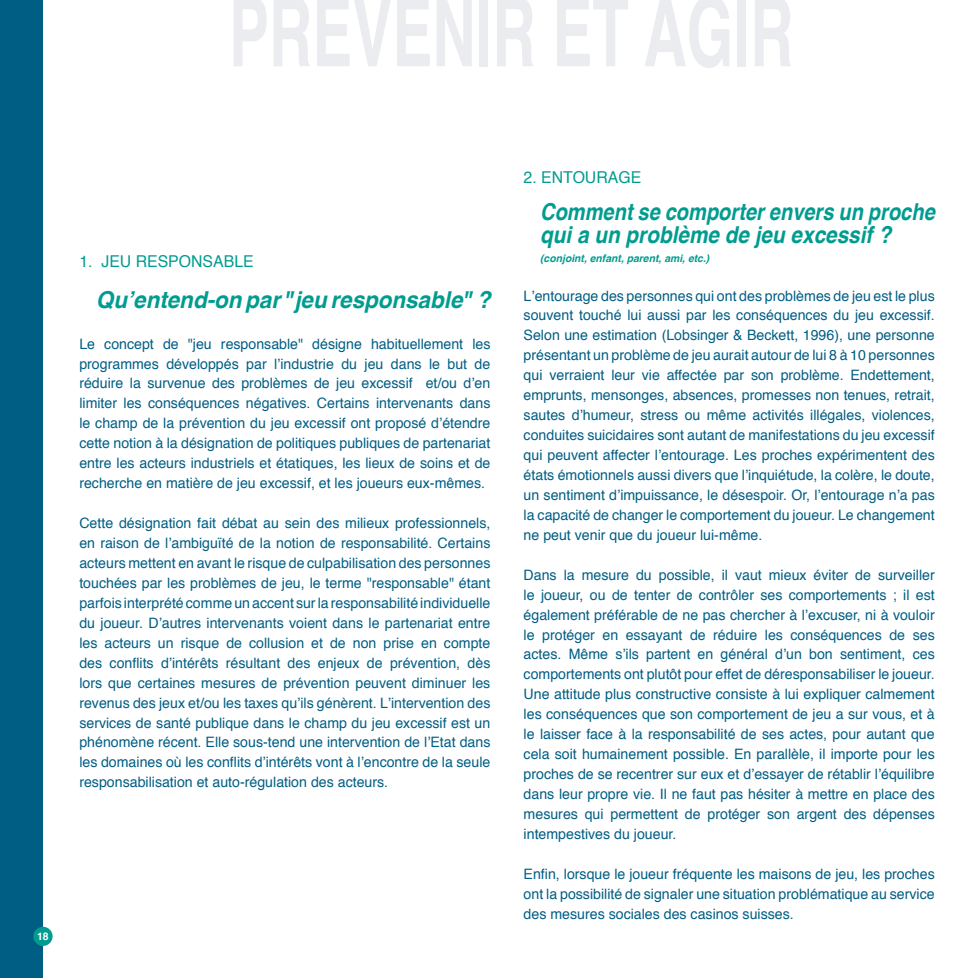
<style>
.page{position:relative;width:978px;height:978px;background:#fff}
.page>*{position:absolute;margin:0;border:0;box-sizing:border-box;transform-origin:0 0}
.t1{font:700 96px "Helvetica";color:#eaecf0;scale:.62 1}
.t2{font:italic 700 23.4px/23.4px "Helvetica";color:#009c90;scale:.86 1}
.t3{font:italic 700 23.4px "Helvetica";color:#009c90;scale:.96 1}
.t4{font:16.35px "Helvetica";color:#009c90}
.t5{font:14.25px/20px "Helvetica";color:#005e84;text-align:justify}
.t6{font:italic 700 10.5px "Helvetica";color:#009c90}
.t7{font:700 10.5px "Helvetica";color:#fff}
</style>
<div class="page">
<div style="left:0;top:0;width:43px;height:978px;background:#005e84"></div>
<div style="left:33px;top:927px;width:20px;height:19px;background:#009c90;border-radius:50%"></div>
<h1 class="t1" style="left:229px;top:-54px;width:912px">PRÉVENIR ET AGIR</h1>
<p class="t4" style="left:79px;top:247px;width:176px">1. JEU RESPONSABLE</p>
<h2 class="t3" style="left:96px;top:280px;width:412px">Qu’entend-on par "jeu responsable" ?</h2>
<p class="t5" style="left:79px;top:333px;width:413px">Le concept de "jeu responsable" désigne habituellement les programmes développés par l’industrie du jeu dans le but de réduire la survenue des problèmes de jeu excessif et/ou d’en limiter les conséquences négatives. Certains intervenants dans le champ de la prévention du jeu excessif ont proposé d’étendre cette notion à la désignation de politiques publiques de partenariat entre les acteurs industriels et étatiques, les lieux de soins et de recherche en matière de jeu excessif, et les joueurs eux-mêmes.</p>
<p class="t5" style="left:79px;top:513px;width:413px">Cette désignation fait débat au sein des milieux professionnels, en raison de l’ambiguïté de la notion de responsabilité. Certains acteurs mettent en avant le risque de culpabilisation des personnes touchées par les problèmes de jeu, le terme "responsable" étant parfois interprété comme un accent sur la responsabilité individuelle du joueur. D’autres intervenants voient dans le partenariat entre les acteurs un risque de collusion et de non prise en compte des conflits d’intérêts résultant des enjeux de prévention, dès lors que certaines mesures de prévention peuvent diminuer les revenus des jeux et/ou les taxes qu’ils génèrent. L’intervention des services de santé publique dans le champ du jeu excessif est un phénomène récent. Elle sous-tend une intervention de l’Etat dans les domaines où les conflits d’intérêts vont à l’encontre de la seule responsabilisation et auto-régulation des acteurs.</p>
<p class="t7" style="left:37px;top:927px;width:13px">18</p>
<p class="t4" style="left:524px;top:163px;width:119px">2. ENTOURAGE</p>
<h2 class="t2" style="left:540px;top:200px;width:460px">Comment se comporter envers un proche qui a un problème de jeu excessif ?</h2>
<p class="t6" style="left:540px;top:250px;width:171px">(conjoint, enfant, parent, ami, etc.)</p>
<p class="t5" style="left:524px;top:285px;width:413px">L’entourage des personnes qui ont des problèmes de jeu est le plus souvent touché lui aussi par les conséquences du jeu excessif.<br>Selon une estimation (Lobsinger &amp; Beckett, 1996), une personne présentant un problème de jeu aurait autour de lui 8 à 10 personnes qui verraient leur vie affectée par son problème. Endettement, emprunts, mensonges, absences, promesses non tenues, retrait, sautes d’humeur, stress ou même activités illégales, violences, conduites suicidaires sont autant de manifestations du jeu excessif qui peuvent affecter l’entourage. Les proches expérimentent des états émotionnels aussi divers que l’inquiétude, la colère, le doute, un sentiment d’impuissance, le désespoir. Or, l’entourage n’a pas la capacité de changer le comportement du joueur. Le changement ne peut venir que du joueur lui-même.</p>
<p class="t5" style="left:524px;top:564px;width:413px">Dans la mesure du possible, il vaut mieux éviter de surveiller le joueur, ou de tenter de contrôler ses comportements ; il est également préférable de ne pas chercher à l’excuser, ni à vouloir le protéger en essayant de réduire les conséquences de ses actes. Même s’ils partent en général d’un bon sentiment, ces comportements ont plutôt pour effet de déresponsabiliser le joueur.<br>Une attitude plus constructive consiste à lui expliquer calmement les conséquences que son comportement de jeu a sur vous, et à le laisser face à la responsabilité de ses actes, pour autant que cela soit humainement possible. En parallèle, il importe pour les proches de se recentrer sur eux et d’essayer de rétablir l’équilibre dans leur propre vie. Il ne faut pas hésiter à mettre en place des mesures qui permettent de protéger son argent des dépenses intempestives du joueur.</p>
<p class="t5" style="left:524px;top:863px;width:413px">Enfin, lorsque le joueur fréquente les maisons de jeu, les proches ont la possibilité de signaler une situation problématique au service des mesures sociales des casinos suisses.</p>
</div>
